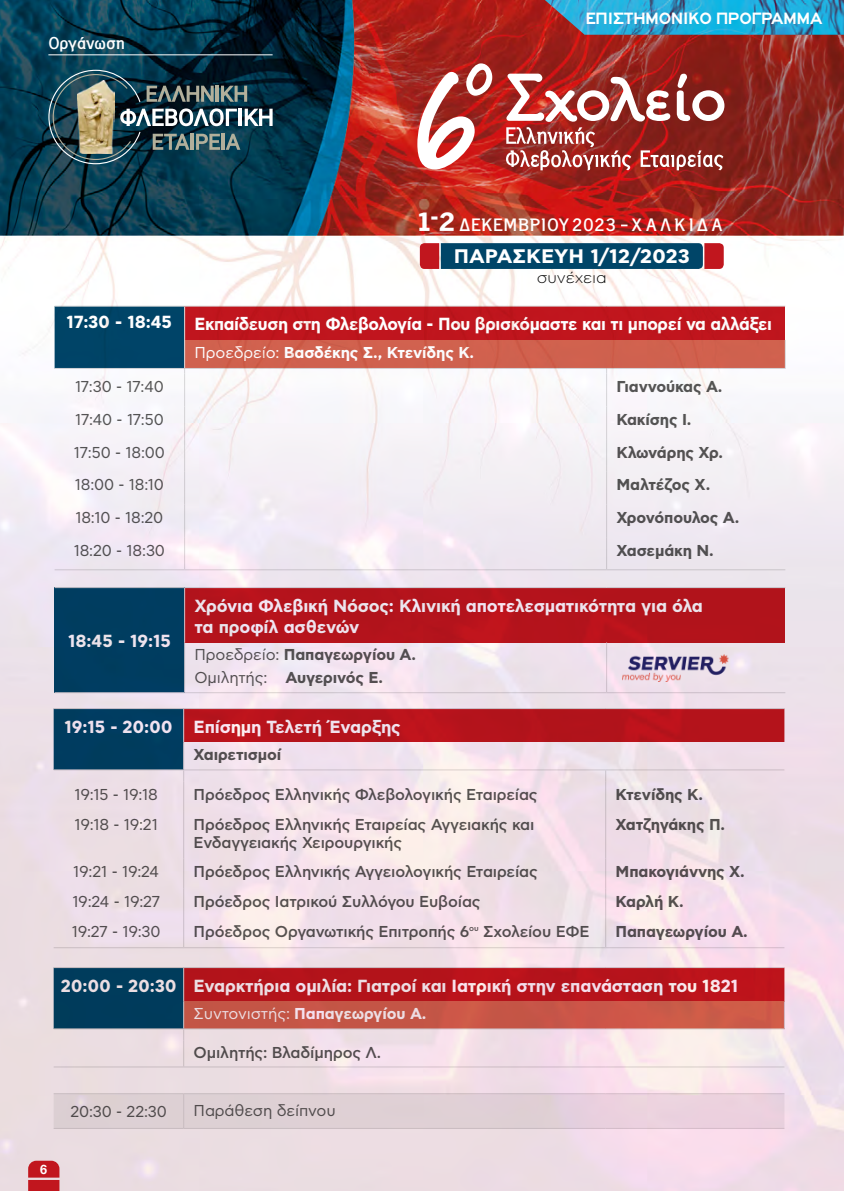
<style>
.page{position:relative;width:844px;height:1191px;background:#fff}
.page>*{position:absolute;margin:0;border:0;box-sizing:border-box;transform-origin:0 0}
.t1{font:700 19.6px "Asty CF Std";color:#fff;scale:1.05 1}
.t2{font:700 17.5px/21px "Asty CF Std";letter-spacing:-.01em;color:#fff}
.t3{font:700 17.5px "PF Highway Gothic Ext";color:#fff;scale:.93 1}
.t4{font:700 16.97px "PF Panel";letter-spacing:.065em;color:#fff;scale:1.1 1}
.t5{font:700 16.1px "PF Panel";color:#fff;scale:1.1 1}
.t6{font:500 15.75px/18.9px "Asty CF Std";letter-spacing:-.01em;color:#575756}
.t7{font:700 15.75px/22.8px "Asty CF Std";letter-spacing:-.01em;color:#575756}
.t8{font:15.75px "Asty CF Std";letter-spacing:-.01em;color:#575756}
.t9{font:700 15.75px "Asty CF Std";letter-spacing:-.01em;color:#fff}
.t10{font:300 15.75px "Asty CF Std";color:#000;scale:1.05 1}
.t11{font:700 12.95px "Helvetica Neue";color:#fff}
.s1{font-weight:900;font-size:25.03px}
.s2{font-weight:400}
</style>
<div class="page">
<img style="left:0;top:0;width:843px;height:1191px">
<svg style="left:28px;top:1160px;width:31px;height:31px"></svg>
<svg style="left:48px;top:70px;width:224px;height:94px;background:#3e595f"></svg>
<hr style="left:48px;top:55px;width:224px;height:1px;background:#fff">
<svg style="left:417px;top:63px;width:75px;height:106px"></svg>
<svg style="left:505px;top:74px;width:219px;height:97px"></svg>
<svg style="left:544px;top:0;width:299px;height:35px;background:#309bc5"></svg>
<div style="left:54px;top:708px;width:730px;height:423px;background:linear-gradient(to right,#e9dae1,#fae7ed)"></div>
<svg style="left:54px;top:709px;width:130px;height:319px;background:#92a0b2"></svg>
<svg style="left:184px;top:709px;width:600px;height:292px;background:#e3adb5"></svg>
<svg style="left:184px;top:742px;width:600px;height:27px;background:#f1e2eb"></svg>
<div style="left:184px;top:1001px;width:600px;height:28px;background:#c75647"></div>
<svg style="left:54px;top:1094px;width:730px;height:34px;background:#e1cfd6"></svg>
<hr style="left:605px;top:781px;width:1px;height:30px;background:#dadada">
<hr style="left:605px;top:811px;width:1px;height:47px;background:#dadada">
<hr style="left:605px;top:858px;width:1px;height:30px;background:#dadada">
<hr style="left:605px;top:888px;width:1px;height:30px;background:#dadada">
<svg style="left:605px;top:918px;width:1px;height:29px"></svg>
<svg style="left:783px;top:1002px;width:1px;height:26px"></svg>
<hr style="left:183px;top:709px;width:1px;height:33px;background:#dadada">
<hr style="left:183px;top:781px;width:1px;height:30px;background:#dadada">
<hr style="left:183px;top:811px;width:1px;height:47px;background:#dadada">
<hr style="left:183px;top:858px;width:1px;height:30px;background:#dadada">
<hr style="left:183px;top:888px;width:1px;height:30px;background:#dadada">
<svg style="left:183px;top:918px;width:1px;height:29px"></svg>
<hr style="left:183px;top:968px;width:1px;height:33px;background:#dadada">
<hr style="left:54px;top:1066px;width:130px;height:1px;background:#dadada">
<hr style="left:184px;top:1066px;width:421px;height:1px;background:#dadada">
<hr style="left:605px;top:1066px;width:179px;height:1px;background:#dadada">
<hr style="left:54px;top:1093px;width:130px;height:1px;background:#dadada">
<hr style="left:184px;top:1093px;width:421px;height:1px;background:#dadada">
<hr style="left:605px;top:1093px;width:179px;height:1px;background:#dadada">
<hr style="left:54px;top:708px;width:130px;height:1px;background:#dadada">
<hr style="left:184px;top:708px;width:421px;height:1px;background:#dadada">
<hr style="left:605px;top:708px;width:179px;height:1px;background:#dadada">
<hr style="left:54px;top:967px;width:130px;height:1px;background:#dadada">
<hr style="left:184px;top:967px;width:421px;height:1px;background:#dadada">
<hr style="left:605px;top:967px;width:179px;height:1px;background:#dadada">
<hr style="left:183px;top:1094px;width:1px;height:34px;background:#dadada">
<hr style="left:54px;top:769px;width:130px;height:1px;background:#dadada">
<hr style="left:54px;top:947px;width:130px;height:1px;background:#dadada">
<hr style="left:54px;top:1028px;width:130px;height:1px;background:#dadada">
<hr style="left:54px;top:1128px;width:130px;height:1px;background:#dadada">
<hr style="left:184px;top:947px;width:421px;height:1px;background:#dadada">
<hr style="left:605px;top:947px;width:179px;height:1px;background:#dadada">
<hr style="left:184px;top:1128px;width:421px;height:1px;background:#dadada">
<hr style="left:605px;top:1128px;width:179px;height:1px;background:#dadada">
<svg style="left:183px;top:742px;width:1px;height:39px"></svg>
<svg style="left:183px;top:1001px;width:1px;height:65px"></svg>
<hr style="left:184px;top:769px;width:421px;height:1px;background:#dadada">
<hr style="left:605px;top:769px;width:179px;height:1px;background:#dadada">
<hr style="left:184px;top:1028px;width:421px;height:1px;background:#dadada">
<hr style="left:605px;top:1028px;width:179px;height:1px;background:#dadada">
<svg style="left:420px;top:243px;width:303px;height:26px;background:#1c4261"></svg>
<div style="left:184px;top:306px;width:601px;height:34px;background:#c1161e"></div>
<div style="left:184px;top:340px;width:601px;height:28px;background:#d3634f"></div>
<svg style="left:784px;top:340px;width:1px;height:28px"></svg>
<hr style="left:606px;top:374px;width:1px;height:32px;background:#dadada">
<hr style="left:606px;top:406px;width:1px;height:33px;background:#dadada">
<hr style="left:606px;top:439px;width:1px;height:33px;background:#dadada">
<hr style="left:606px;top:472px;width:1px;height:32px;background:#dadada">
<hr style="left:606px;top:504px;width:1px;height:33px;background:#dadada">
<hr style="left:606px;top:537px;width:1px;height:32px;background:#dadada">
<hr style="left:184px;top:374px;width:1px;height:32px;background:#dadada">
<hr style="left:184px;top:406px;width:1px;height:33px;background:#dadada">
<hr style="left:184px;top:439px;width:1px;height:33px;background:#dadada">
<hr style="left:184px;top:472px;width:1px;height:32px;background:#dadada">
<hr style="left:184px;top:504px;width:1px;height:33px;background:#dadada">
<hr style="left:184px;top:537px;width:1px;height:32px;background:#dadada">
<hr style="left:184px;top:306px;width:422px;height:1px;background:#dadada">
<hr style="left:606px;top:306px;width:179px;height:1px;background:#dadada">
<hr style="left:55px;top:569px;width:129px;height:1px;background:#dadada">
<hr style="left:184px;top:569px;width:422px;height:1px;background:#dadada">
<hr style="left:606px;top:569px;width:179px;height:1px;background:#dadada">
<svg style="left:55px;top:306px;width:130px;height:68px;background:#175475"></svg>
<hr style="left:184px;top:368px;width:422px;height:1px;background:#dadada">
<hr style="left:606px;top:368px;width:179px;height:1px;background:#dadada">
<div style="left:55px;top:587px;width:129px;height:105px;background:#003d60"></div>
<div style="left:184px;top:587px;width:601px;height:55px;background:#b3131c"></div>
<hr style="left:606px;top:642px;width:1px;height:50px;background:#dadada">
<hr style="left:184px;top:588px;width:1px;height:54px;background:#dadada">
<hr style="left:184px;top:642px;width:1px;height:50px;background:#dadada">
<hr style="left:55px;top:587px;width:129px;height:1px;background:#dadada">
<hr style="left:184px;top:587px;width:422px;height:1px;background:#dadada">
<hr style="left:606px;top:587px;width:179px;height:1px;background:#dadada">
<hr style="left:55px;top:692px;width:129px;height:1px;background:#dadada">
<hr style="left:184px;top:692px;width:422px;height:1px;background:#dadada">
<hr style="left:606px;top:692px;width:179px;height:1px;background:#dadada">
<img style="left:622px;top:654px;width:106px;height:27px">
<p class="t5" style="left:48px;top:34px;width:71px">Οργάνωση</p>
<p class="t3" style="left:585px;top:8px;width:256px">ΕΠΙΣΤΗΜΟΝΙΚΌ ΠΡΌΓΡΑΜΜΑ</p>
<p class="t4" style="left:417px;top:215px;width:279px"><span class="s1">1</span><sup>-</sup><span class="s1">2</span> ΔΕΚΕΜΒΡΊΟΥ2023 ΧΑΛΚΊΔΑ</p>
<p class="t1" style="left:454px;top:245px;width:226px">ΠΑΡΑΣΚΕΥΉ 1/12/2023</p>
<p class="t10" style="left:536px;top:269px;width:68px">συνέχεια</p>
<p class="t2" style="left:67px;top:312px;width:107px">17:30 - 18:45</p>
<p class="t2" style="left:194px;top:314px;width:578px">Εκπαίδευση στη Φλεβολογία - Που βρισκόμαστε και τι μπορεί να αλλάξει</p>
<p class="t9" style="left:194px;top:343px;width:281px"><span class="s2">Προεδρείο:</span> Βασδέκης Σ., Κτενίδης Κ.</p>
<p class="t8" style="left:75px;top:378px;width:90px">17:30 - 17:40</p>
<p class="t7" style="left:616px;top:376px;width:107px">Γιαννούκας Α.</p>
<p class="t8" style="left:75px;top:411px;width:90px">17:40 - 17:50</p>
<p class="t7" style="left:616px;top:409px;width:76px">Κακίσης Ι.</p>
<p class="t8" style="left:74px;top:443px;width:92px">17:50 - 18:00</p>
<p class="t7" style="left:616px;top:441px;width:108px">Κλωνάρης Χρ.</p>
<p class="t8" style="left:75px;top:476px;width:91px">18:00 - 18:10</p>
<p class="t7" style="left:616px;top:474px;width:95px">Μαλτέζος Χ.</p>
<p class="t8" style="left:75px;top:509px;width:89px">18:10 - 18:20</p>
<p class="t7" style="left:616px;top:507px;width:124px">Χρονόπουλος Α.</p>
<p class="t8" style="left:74px;top:541px;width:93px">18:20 - 18:30</p>
<p class="t7" style="left:616px;top:539px;width:99px">Χασεμάκη Ν.</p>
<p class="t2" style="left:68px;top:631px;width:104px">18:45 - 19:15</p>
<p class="t2" style="left:194px;top:596px;width:510px">Χρόνια Φλεβική Νόσος: Κλινική αποτελεσματικότητα για όλα τα προφίλ ασθενών</p>
<p class="t7" style="left:194px;top:644px;width:223px"><span class="s2">Προεδρείο:</span> Παπαγεωργίου Α.<br><span class="s2">Ομιλητής:</span> Αυγερινός Ε.</p>
<p class="t2" style="left:65px;top:717px;width:337px">19:15 - 20:00 Επίσημη Τελετή Έναρξης</p>
<p class="t7" style="left:193px;top:744px;width:89px">Χαιρετισμοί</p>
<p class="t8" style="left:75px;top:785px;width:85px">19:15 - 19:18</p>
<p class="t6" style="left:193px;top:785px;width:345px">Πρόεδρος Ελληνικής Φλεβολογικής Εταιρείας</p>
<p class="t7" style="left:615px;top:784px;width:89px">Κτενίδης Κ.</p>
<p class="t8" style="left:75px;top:815px;width:85px">19:18 - 19:21</p>
<p class="t6" style="left:193px;top:815px;width:342px">Πρόεδρος Ελληνικής Εταιρείας Αγγειακής και<br>Ενδαγγειακής Χειρουργικής</p>
<p class="t7" style="left:615px;top:813px;width:111px">Χατζηγάκης Π.</p>
<p class="t8" style="left:73px;top:862px;width:87px">19:21 - 19:24</p>
<p class="t6" style="left:193px;top:862px;width:345px">Πρόεδρος Ελληνικής Αγγειολογικής Εταιρείας</p>
<p class="t7" style="left:615px;top:861px;width:131px">Μπακογιάννης Χ.</p>
<p class="t8" style="left:72px;top:892px;width:89px">19:24 - 19:27</p>
<p class="t6" style="left:193px;top:892px;width:288px">Πρόεδρος Ιατρικού Συλλόγου Ευβοίας</p>
<p class="t7" style="left:615px;top:890px;width:70px">Καρλή Κ.</p>
<p class="t8" style="left:72px;top:922px;width:90px">19:27 - 19:30</p>
<p class="t6" style="left:193px;top:922px;width:397px">Πρόεδρος Οργανωτικής Επιτροπής 6<sup>ου</sup> Σχολείου ΕΦΕ</p>
<p class="t7" style="left:615px;top:920px;width:134px">Παπαγεωργίου Α.</p>
<p class="t2" style="left:61px;top:976px;width:679px">20:00 - 20:30 Εναρκτήρια ομιλία: Γιατροί και Ιατρική στην επανάσταση του 1821</p>
<p class="t9" style="left:193px;top:1004px;width:234px"><span class="s2">Συντονιστής:</span> Παπαγεωργίου Α.</p>
<p class="t6" style="left:193px;top:1044px;width:189px">Ομιλητής: Βλαδίμηρος Λ.</p>
<p class="t11" style="left:40px;top:1159px;width:8px">6</p>
<p class="t8" style="left:70px;top:1103px;width:98px">20:30 - 22:30</p>
<p class="t8" style="left:193px;top:1101px;width:144px">Παράθεση δείπνου</p>
</div>
